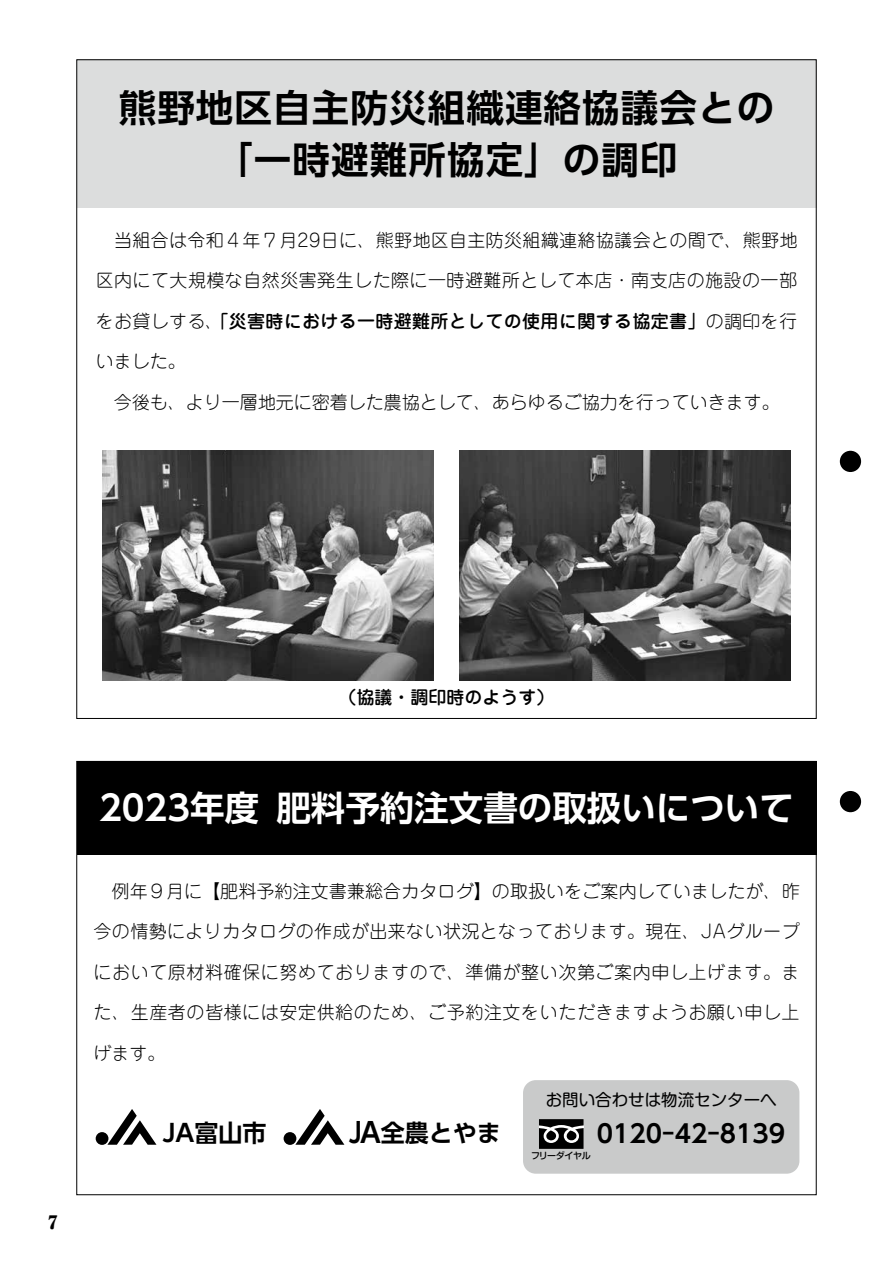
<style>
.page{position:relative;width:893px;height:1263px;background:#fff}
.page>*{position:absolute;margin:0;border:0;box-sizing:border-box;transform-origin:0 0}
.t1{font:700 37.5px/52.5px "UD Shin Go Pro De";letter-spacing:.03em;color:#000;text-align:center}
.t2{font:700 34.5px "UD Shin Go Pro De";color:#fff}
.t3{font:700 24.75px "UD Shin Go Pro De";color:#000}
.t4{font:700 24px "UD Shin Go Pro De";color:#000}
.t5{font:300 18px "Jun 101 Pro";letter-spacing:.02em;color:#000}
.t6{font:500 18px "Jun 34 Pro";letter-spacing:.02em;color:#000}
.t7{font:300 18px "Jun 101 Pro";color:#000}
.t8{font:500 18px "Jun 34 Pro";color:#000}
.t9{font:900 18px "Ryumin Pro";color:#000}
.t10{font:16.5px "Shin M Go Pro";color:#000}
.t11{font:500 9px "Shin M Go Pro";letter-spacing:-.045em;color:#000}
.s1{font-family:"Jun 101 Pro";font-weight:300}
.s2{font-size:27.6px}
</style>
<div class="page">
<div style="left:77px;top:60px;width:739px;height:148px;background:#dcdddd"></div>
<div style="left:77px;top:761px;width:739px;height:94px;background:#000"></div>
<img style="left:102px;top:451px;width:332px;height:229px">
<img style="left:459px;top:451px;width:332px;height:229px">
<svg style="left:107px;top:1109px;width:49px;height:36px"></svg>
<div style="left:96px;top:1132px;width:12px;height:13px;background:#000;border-radius:50%"></div>
<div style="left:523px;top:1080px;width:276px;height:94px;background:#c9caca;border-radius:13px"></div>
<svg style="left:539px;top:1119px;width:45px;height:30px"></svg>
<svg style="left:295px;top:1109px;width:49px;height:36px"></svg>
<div style="left:284px;top:1132px;width:12px;height:13px;background:#000;border-radius:50%"></div>
<div style="left:840px;top:451px;width:21px;height:21px;background:#000;border-radius:50%"></div>
<div style="left:840px;top:791px;width:21px;height:21px;background:#000;border-radius:50%"></div>
<h1 class="t1" style="left:119px;top:80px;width:657px">熊野地区自主防災組織連絡協議会との「一時避難所協定」の調印</h1>
<p class="t5" style="left:96px;top:226px;width:703px">　当組合は令和４年７月29日に、熊野地区自主防災組織連絡協議会との間で、熊野地</p>
<p class="t5" style="left:96px;top:266px;width:703px">区内にて大規模な自然災害発生した際に一時避難所として本店・南支店の施設の一部</p>
<p class="t6" style="left:96px;top:307px;width:703px"><span class="s1">をお貸しする、</span>「災害時における一時避難所としての使用に関する協定書」<span class="s1">の調印を行</span></p>
<p class="t5" style="left:96px;top:347px;width:91px">いました。</p>
<p class="t7" style="left:96px;top:388px;width:685px">　今後も、より一層地元に密着した農協として、あらゆるご協力を行っていきます。</p>
<p class="t9" style="left:49px;top:1208px;width:10px">7</p>
<p class="t8" style="left:338px;top:683px;width:217px">（協議・調印時のようす）</p>
<h2 class="t2" style="left:99px;top:780px;width:696px">2023年度 肥料予約注文書の取扱いについて</h2>
<p class="t5" style="left:94px;top:876px;width:708px">　例年９月に【肥料予約注文書兼総合カタログ】の取扱いをご案内していましたが、昨</p>
<p class="t5" style="left:94px;top:917px;width:708px">今の情勢によりカタログの作成が出来ない状況となっております。現在、JAグループ</p>
<p class="t5" style="left:94px;top:957px;width:707px">において原材料確保に努めておりますので、準備が整い次第ご案内申し上げます。ま</p>
<p class="t5" style="left:94px;top:998px;width:707px">た、生産者の皆様には安定供給のため、ご予約注文をいただきますようお願い申し上</p>
<p class="t5" style="left:94px;top:1038px;width:73px">げます。</p>
<h3 class="t4" style="left:162px;top:1113px;width:106px">JA富山市</h3>
<p class="t10" style="left:546px;top:1087px;width:232px">お問い合わせは物流センターへ</p>
<h3 class="t4" style="left:349px;top:1113px;width:154px"><span class="s2">JA</span>全農とやま</h3>
<h3 class="t3" style="left:597px;top:1114px;width:190px">0120-42-8139</h3>
<p class="t11" style="left:531px;top:1148px;width:61px">フリーダイヤル</p>
</div>
